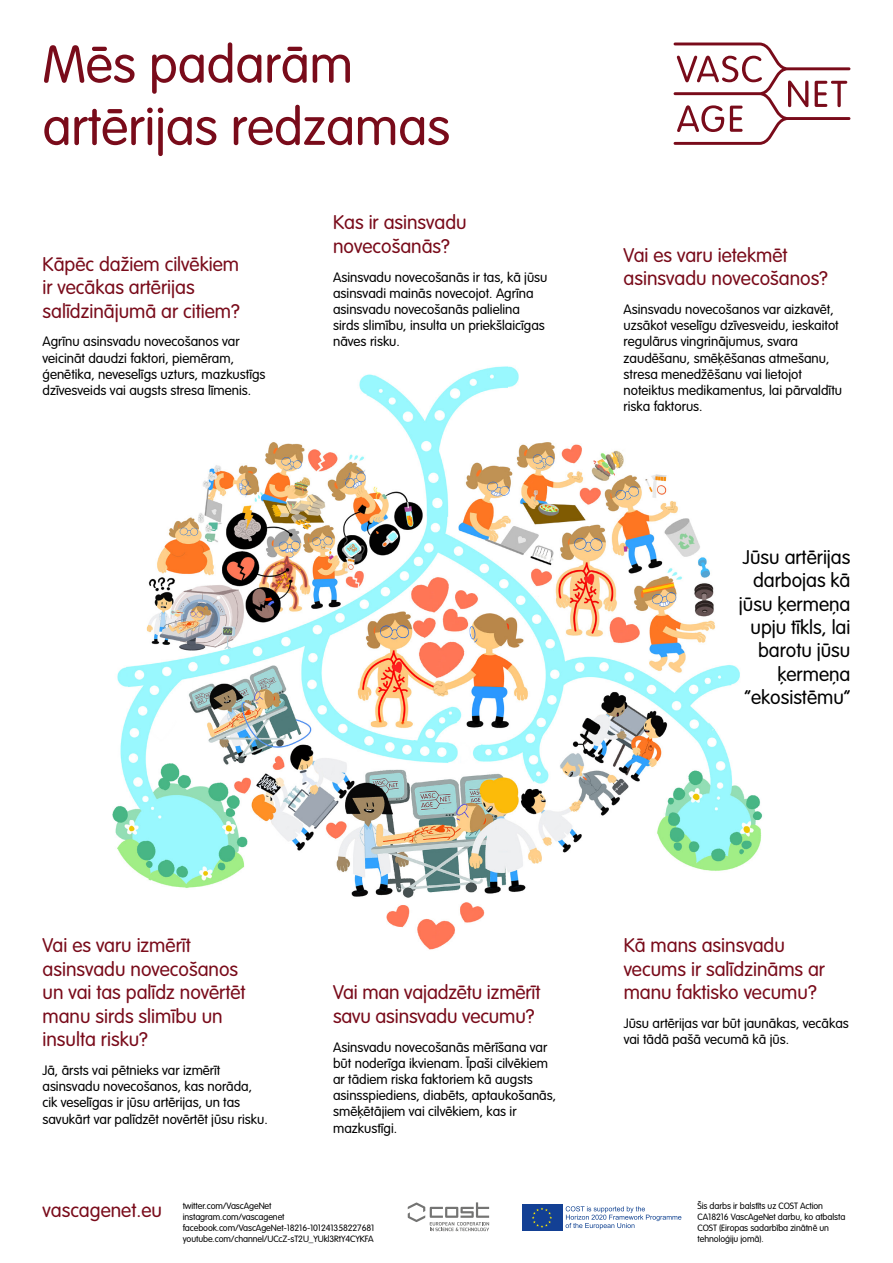
<style>
.page{position:relative;width:893px;height:1263px;background:#fff}
.page>*{position:absolute;margin:0;border:0;box-sizing:border-box;transform-origin:0 0}
.t1{font:300 51.9px/62.2px "VAG Rounded LT Pro";color:#790b1a}
.t2{font:300 19.5px/23.4px "VAG Rounded LT Pro";color:#790b1a}
.t3{font:300 19.5px/23.4px "VAG Rounded LT Pro";color:#000;text-align:right}
.t4{font:300 13.5px/16.2px "VAG Rounded LT Pro";color:#000}
.t5{font:300 9px/10.8px "VAG Rounded LT Pro";letter-spacing:-.01em;color:#000}
.s1{font-size:19.5px;color:#790b1a}
</style>
<div class="page">
<img style="left:112px;top:366px;width:651px;height:584px">
<svg style="left:562px;top:1204px;width:1px;height:27px"></svg>
<div style="left:522px;top:1204px;width:40px;height:27px;background:#134094"></div>
<svg style="left:532px;top:1207px;width:20px;height:21px"></svg>
<svg style="left:566px;top:1206px;width:115px;height:23px"></svg>
<svg style="left:408px;top:1202px;width:81px;height:29px"></svg>
<svg style="left:674px;top:43px;width:176px;height:102px"></svg>
<h1 class="t1" style="left:43px;top:35px;width:409px">Mēs padarām artērijas redzamas</h1>
<h2 class="t2" style="left:43px;top:253px;width:199px">Kāpēc dažiem cilvēkiem ir vecākas artērijas salīdzinājumā ar citiem?</h2>
<p class="t4" style="left:43px;top:334px;width:225px">Agrīnu asinsvadu novecošanos var veicināt daudzi faktori, piemēram, ģenētika, neveselīgs uzturs, mazkustīgs dzīvesveids vai augsts stresa līmenis.</p>
<h2 class="t2" style="left:333px;top:211px;width:135px">Kas ir asinsvadu novecošanās?</h2>
<p class="t4" style="left:333px;top:269px;width:216px">Asinsvadu novecošanās ir tas, kā jūsu asinsvadi mainās novecojot. Agrīna asinsvadu novecošanās palielina sirds slimību, insulta un priekšlaicīgas nāves risku.</p>
<h2 class="t2" style="left:624px;top:244px;width:206px">Vai es varu ietekmēt asinsvadu novecošanos?</h2>
<p class="t4" style="left:624px;top:302px;width:220px">Asinsvadu novecošanos var aizkavēt, uzsākot veselīgu dzīvesveidu, ieskaitot regulārus vingrinājumus, svara zaudēšanu, smēķēšanas atmešanu, stresa menedžēšanu vai lietojot noteiktus medikamentus, lai pārvaldītu riska faktorus.</p>
<h2 class="t3" style="left:739px;top:546px;width:113px">Jūsu artērijas darbojas kā jūsu ķermeņa upju tīkls, lai barotu jūsu ķermeņa “ekosistēmu”</h2>
<h2 class="t2" style="left:43px;top:934px;width:205px">Vai es varu izmērīt asinsvadu novecošanos un vai tas palīdz novērtēt manu sirds slimību un insulta risku?</h2>
<p class="t4" style="left:43px;top:1062px;width:227px">Jā, ārsts vai pētnieks var izmērīt asinsvadu novecošanos, kas norāda, cik veselīgas ir jūsu artērijas, un tas savukārt var palīdzēt novērtēt jūsu risku.</p>
<h2 class="t2" style="left:333px;top:981px;width:209px">Vai man vajadzētu izmērīt savu asinsvadu vecumu?</h2>
<p class="t4" style="left:333px;top:1039px;width:225px">Asinsvadu novecošanās mērīšana var būt noderīga ikvienam. Īpaši cilvēkiem ar tādiem riska faktoriem kā augsts asinsspiediens, diabēts, aptaukošanās, smēķētājiem vai cilvēkiem, kas ir mazkustīgi.</p>
<p class="t5" style="left:183px;top:1201px;width:193px;text-indent:-140px"><span class="s1">vascagenet.eu</span> twitter.com/VascAgeNet instagram.com/vascagenet facebook.com/VascAgeNet-18216-101241358227681 youtube.com/channel/UCcZ-sT2U_YUkl3RtY4CYKFA</p>
<h2 class="t2" style="left:624px;top:934px;width:203px">Kā mans asinsvadu vecums ir salīdzināms ar manu faktisko vecumu?</h2>
<p class="t4" style="left:624px;top:1016px;width:227px">Jūsu artērijas var būt jaunākas, vecākas vai tādā pašā vecumā kā jūs.</p>
<p class="t5" style="left:698px;top:1201px;width:149px">Šis darbs ir balstīts uz COST Action<br>CA18216 VascAgeNet darbu, ko atbalsta<br>COST (Eiropas sadarbība zinātnē un tehnoloģiju jomā).</p>
</div>
